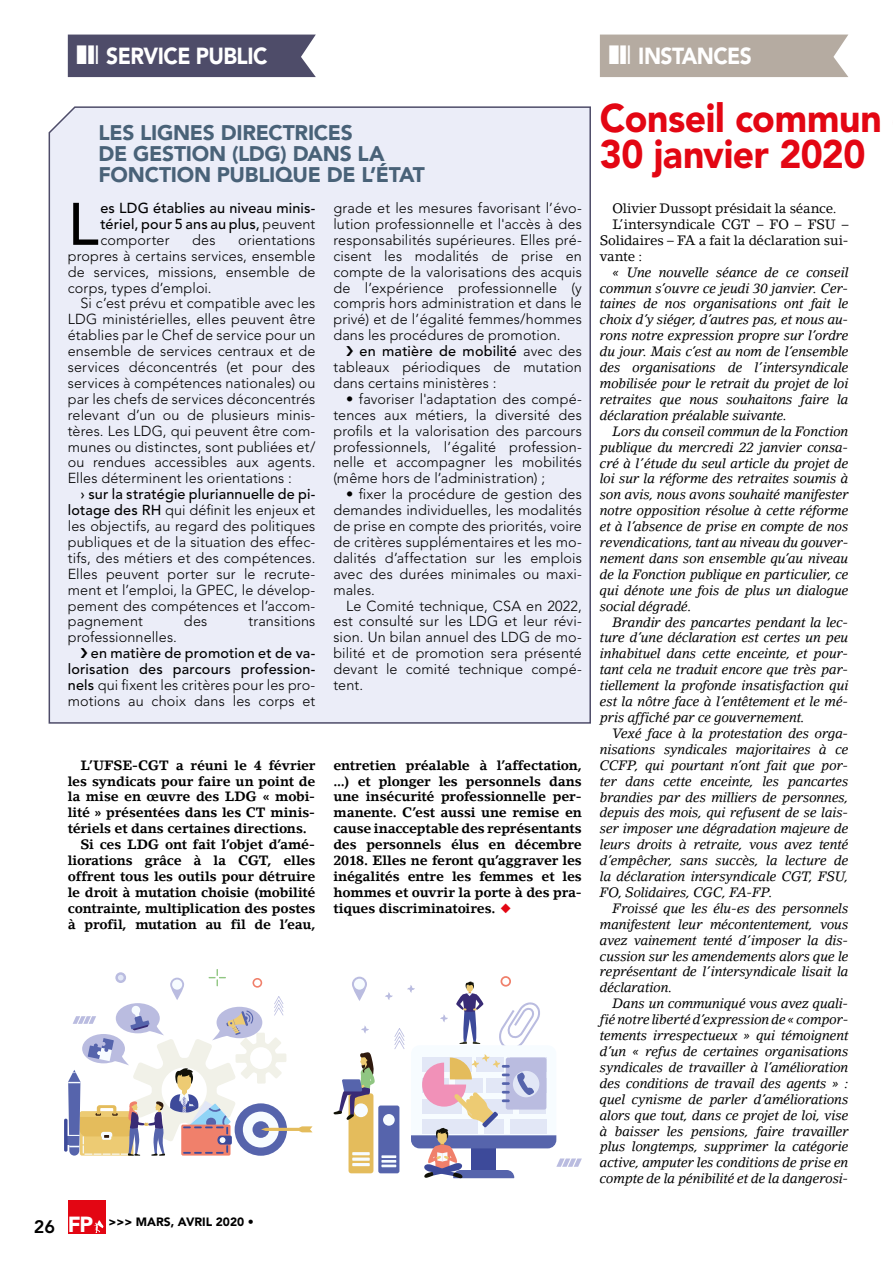
<style>
.page{position:relative;width:893px;height:1263px;background:#fff}
.page>*{position:absolute;margin:0;border:0;box-sizing:border-box;transform-origin:0 0}
.t1{font:500 59.25px "Avenir LT Std";color:#000}
.t2{font:900 39.6px/35.1px "Avenir LT Std";letter-spacing:-.01em;color:#e30613;scale:.94 1}
.t3{font:900 23.1px "Avenir LT Std";letter-spacing:-.025em;color:#fff;scale:.91 1}
.t4{font:900 21px/21px "Avenir LT Std";letter-spacing:-.015em;color:#496278}
.t5{font:300 14.4px/15.9px "Avenir LT Std";letter-spacing:.01em;color:#000;text-align:justify}
.t6{font:500 14.4px/15.9px "Avenir LT Std";letter-spacing:.01em;color:#000;text-align:justify}
.t7{font:italic 13.5px/15.9px "Lino Letter Std";letter-spacing:-.015em;color:#000;text-align:justify}
.t8{font:700 13.5px/15.9px "Lino Letter Std";letter-spacing:-.015em;color:#000;text-align:justify}
.t9{font:13.5px "Lino Letter Std";letter-spacing:-.015em;color:#000}
.t10{font:900 12px "Avenir LT Std";color:#000}
.s1{font-weight:300}
.s2{font-weight:500}
.s3{color:#e30613}
.s4{font-weight:800;font-size:18px}
.s5{font-size:21.75px;color:#fff}
</style>
<div class="page">
<div style="left:68px;top:1200px;width:37px;height:33px;background:#e30613"></div>
<svg style="left:94px;top:1220px;width:9px;height:13px"></svg>
<div style="left:48px;top:106px;width:543px;height:618px;background:#ebedf8"></div>
<svg style="left:361px;top:1025px;width:8px;height:8px"></svg>
<svg style="left:352px;top:977px;width:15px;height:24px"></svg>
<div style="left:354px;top:979px;width:11px;height:11px;background:#f7fcff;border-radius:50%"></div>
<div style="left:348px;top:1093px;width:25px;height:80px;background:#e4bc5c;border-radius:3px"></div>
<hr style="left:352px;top:1152px;width:18px;height:3px;background:#f7fcff">
<svg style="left:352px;top:1157px;width:18px;height:4px"></svg>
<hr style="left:352px;top:1163px;width:18px;height:3px;background:#f7fcff">
<div style="left:378px;top:1105px;width:21px;height:68px;background:#5664ac;border-radius:2px"></div>
<svg style="left:383px;top:1114px;width:12px;height:12px"></svg>
<hr style="left:381px;top:1155px;width:15px;height:3px;background:#f7fcff">
<hr style="left:381px;top:1160px;width:15px;height:3px;background:#f7fcff">
<hr style="left:381px;top:1164px;width:15px;height:3px;background:#f7fcff">
<svg style="left:333px;top:1052px;width:42px;height:68px"></svg>
<svg style="left:385px;top:976px;width:197px;height:202px"></svg>
<div style="left:115px;top:972px;width:11px;height:11px;background:#babce0;border-radius:50%"></div>
<svg style="left:118px;top:975px;width:6px;height:5px"></svg>
<svg style="left:252px;top:978px;width:10px;height:10px"></svg>
<svg style="left:209px;top:969px;width:17px;height:17px"></svg>
<svg style="left:170px;top:978px;width:14px;height:22px"></svg>
<div style="left:172px;top:979px;width:10px;height:11px;background:#f7fcff;border-radius:50%"></div>
<svg style="left:64px;top:1119px;width:4px;height:32px"></svg>
<svg style="left:67px;top:996px;width:246px;height:160px"></svg>
<svg style="left:81px;top:648px;width:7px;height:10px"></svg>
<svg style="left:347px;top:346px;width:6px;height:10px"></svg>
<div style="left:68px;top:35px;width:248px;height:42px;background:#4e4c69"></div>
<div style="left:600px;top:35px;width:248px;height:42px;background:#b5aba1"></div>
<h3 class="t3" style="left:106px;top:42px;width:179px">SERVICE PUBLIC</h3>
<h3 class="t3" style="left:638px;top:42px;width:126px">INSTANCES</h3>
<h3 class="t4" style="left:99px;top:122px;width:328px">LES LIGNES DIRECTRICES<br>DE GESTION (LDG) DANS LA<br>FONCTION PUBLIQUE DE L’ÉTAT</h3>
<h1 class="t1" style="left:68px;top:190px;width:32px">L</h1>
<p class="t6" style="left:100px;top:200px;width:217px">es LDG établies au niveau minis&shy;tériel, pour 5 ans au plus, <span class="s1">peuvent comporter</span></p>
<p class="t5" style="left:192px;top:232px;width:25px">des</p>
<p class="t5" style="left:68px;top:232px;width:249px;text-indent:170px">orientations propres à certains services, ensemble de services, missions, ensemble de corps, types d’emploi.</p>
<p class="t5" style="left:68px;top:296px;width:249px;text-indent:13px">Si c’est prévu et compatible avec les LDG ministérielles, elles peuvent être établies par le Chef de service pour un ensemble de services centraux et de services déconcentrés (et pour des services à compétences nationales) ou par les chefs de services déconcentrés relevant d’un ou de plusieurs minis&shy;tères. Les LDG, qui peuvent être com&shy;munes ou distinctes, sont publiées et/ ou rendues accessibles aux agents.<br>Elles déterminent les orientations :</p>
<p class="t5" style="left:68px;top:486px;width:249px;text-indent:13px"><span class="s2">› sur la stratégie pluriannuelle de pi&shy;lotage des RH</span> qui définit les enjeux et les objectifs, au regard des politiques publiques et de la situation des effec&shy;tifs, des métiers et des compétences.<br>Elles peuvent porter sur le recrute&shy;ment et l’emploi, la GPEC, le dévelop&shy;pement des compétences et l’accom&shy;pagnement</p>
<p class="t5" style="left:184px;top:614px;width:25px">des</p>
<p class="t5" style="left:248px;top:614px;width:69px">transitions</p>
<p class="t5" style="left:68px;top:629px;width:111px">professionnelles.</p>
<p class="t6" style="left:68px;top:646px;width:249px;text-indent:23px">en matière de promotion et de va&shy;lorisation des parcours profession&shy;nels <span class="s1">qui fixent les critères pour les pro&shy;motions au choix dans les corps et</span></p>
<p class="t5" style="left:333px;top:200px;width:250px">grade et les mesures favorisant l’évo&shy;lution professionnelle et l'accès à des responsabilités supérieures. Elles pré&shy;cisent les modalités de prise en compte de la valorisations des acquis de l’expérience professionnelle (y compris hors administration et dans le privé) et de l’égalité femmes/hommes dans les procédures de promotion.</p>
<p class="t5" style="left:333px;top:343px;width:250px;text-indent:26px"><span class="s2">en matière de mobilité</span> avec des tableaux périodiques de mutation dans certains ministères :</p>
<p class="t5" style="left:333px;top:391px;width:250px;text-indent:13px">• favoriser l'adaptation des compé&shy;tences aux métiers, la diversité des profils et la valorisation des parcours professionnels, l’égalité profession&shy;nelle et accompagner les mobilités (même hors de l’administration) ;</p>
<p class="t5" style="left:333px;top:486px;width:250px;text-indent:13px">• fixer la procédure de gestion des demandes individuelles, les modalités de prise en compte des priorités, voire de critères supplémentaires et les mo&shy;dalités d’affectation sur les emplois avec des durées minimales ou maxi&shy;males.</p>
<p class="t5" style="left:333px;top:598px;width:250px;text-indent:13px">Le Comité technique, CSA en 2022, est consulté sur les LDG et leur révi&shy;sion. Un bilan annuel des LDG de mo&shy;bilité et de promotion sera présenté devant le comité technique compé&shy;tent.</p>
<p class="t8" style="left:81px;top:757px;width:236px">L’UFSE-CGT a réuni le 4 février</p>
<p class="t8" style="left:68px;top:773px;width:249px">les syndicats pour faire un point de</p>
<p class="t8" style="left:68px;top:789px;width:249px">la mise en œuvre des LDG « mobi-</p>
<p class="t8" style="left:68px;top:804px;width:249px">lité » présentées dans les CT minis-</p>
<p class="t8" style="left:68px;top:820px;width:241px">tériels et dans certaines directions.</p>
<p class="t8" style="left:81px;top:836px;width:236px">Si ces LDG ont fait l’objet d’amé-</p>
<p class="t8" style="left:68px;top:852px;width:249px">liorations grâce à la CGT, elles</p>
<p class="t8" style="left:68px;top:868px;width:249px">offrent tous les outils pour détruire</p>
<p class="t8" style="left:68px;top:884px;width:249px">le droit à mutation choisie (mobilité</p>
<p class="t8" style="left:68px;top:900px;width:249px">contrainte, multiplication des postes</p>
<p class="t8" style="left:68px;top:916px;width:249px">à profil, mutation au fil de l’eau,</p>
<p class="t8" style="left:333px;top:757px;width:250px">entretien préalable à l’affectation, ...) et plonger les personnels dans une insécurité professionnelle per&shy;manente. C’est aussi une remise en cause inacceptable des représentants des personnels élus en décembre 2018. Elles ne feront qu’aggraver les inégalités entre les femmes et les hommes et ouvrir la porte à des pra&shy;tiques discriminatoires. <span class="s3">◆</span></p>
<p class="t10" style="left:34px;top:1215px;width:222px"><span class="s4">26</span> <span class="s5">FP</span> &gt;&gt;&gt; MARS, AVRIL 2020 •</p>
<h2 class="t2" style="left:600px;top:101px;width:301px">Conseil commun<br>30 janvier 2020</h2>
<p class="t9" style="left:613px;top:200px;width:225px">Olivier Dussopt présidait la séance.</p>
<p class="t9" style="left:613px;top:216px;width:237px">L’intersyndicale CGT – FO – FSU –</p>
<p class="t9" style="left:600px;top:232px;width:250px">Solidaires – FA a fait la déclaration sui-</p>
<p class="t9" style="left:600px;top:248px;width:44px">vante :</p>
<p class="t7" style="left:600px;top:264px;width:250px;text-indent:13px">« Une nouvelle séance de ce conseil commun s’ouvre ce jeudi 30 janvier. Cer&shy;taines de nos organisations ont fait le choix d’y siéger, d’autres pas, et nous au&shy;rons notre expression propre sur l’ordre du jour. Mais c’est au nom de l’ensemble des organisations de l’intersyndicale mobilisée pour le retrait du projet de loi retraites que nous souhaitons faire la déclaration préalable suivante.</p>
<p class="t7" style="left:600px;top:423px;width:250px;text-indent:13px">Lors du conseil commun de la Fonction publique du mercredi 22 janvier consa&shy;cré à l’étude du seul article du projet de loi sur la réforme des retraites soumis à son avis, nous avons souhaité manifester notre opposition résolue à cette réforme et à l’absence de prise en compte de nos revendications, tant au niveau du gouver&shy;nement dans son ensemble qu’au niveau de la Fonction publique en particulier, ce qui dénote une fois de plus un dialogue social dégradé.</p>
<p class="t7" style="left:600px;top:614px;width:250px;text-indent:13px">Brandir des pancartes pendant la lec&shy;ture d’une déclaration est certes un peu inhabituel dans cette enceinte, et pour&shy;tant cela ne traduit encore que très par&shy;tiellement la profonde insatisfaction qui est la nôtre face à l’entêtement et le mé&shy;pris affiché par ce gouvernement.</p>
<p class="t7" style="left:600px;top:725px;width:250px;text-indent:13px">Vexé face à la protestation des orga&shy;nisations syndicales majoritaires à ce CCFP, qui pourtant n’ont fait que por&shy;ter dans cette enceinte, les pancartes brandies par des milliers de personnes, depuis des mois, qui refusent de se lais&shy;ser imposer une dégradation majeure de leurs droits à retraite, vous avez tenté d’empêcher, sans succès, la lecture de la déclaration intersyndicale CGT, FSU, FO, Solidaires, CGC, FA-FP.</p>
<p class="t7" style="left:600px;top:900px;width:250px;text-indent:13px">Froissé que les élu-es des personnels manifestent leur mécontentement, vous avez vainement tenté d’imposer la dis&shy;cussion sur les amendements alors que le représentant de l’intersyndicale lisait la déclaration.</p>
<p class="t7" style="left:600px;top:995px;width:250px;text-indent:13px">Dans un communiqué vous avez quali&shy;fié notre liberté d’expression de « compor&shy;tements irrespectueux » qui témoignent d’un « refus de certaines organisations syndicales de travailler à l’amélioration des conditions de travail des agents » : quel cynisme de parler d’améliorations alors que tout, dans ce projet de loi, vise à baisser les pensions, faire travailler plus longtemps, supprimer la catégorie active, amputer les conditions de prise en compte de la pénibilité et de la dangerosi-</p>
</div>
